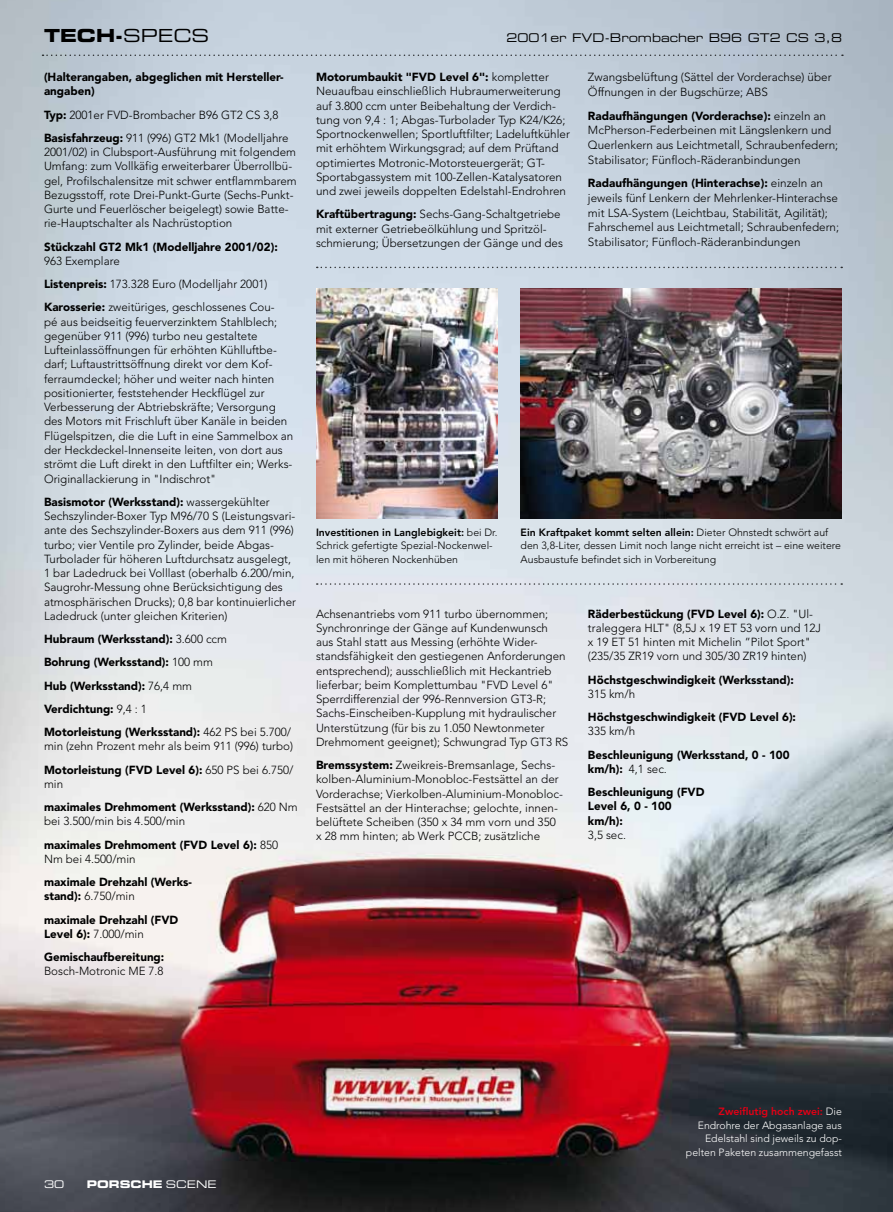
<style>
.page{position:relative;width:893px;height:1212px;background:#fff}
.page>*{position:absolute;margin:0;border:0;box-sizing:border-box;transform-origin:0 0}
.t1{font:18px "Eurostile Bold Extended Two";color:#000}
.t2{font:12px "Eurostile Extended Two";color:#000;scale:.95 1}
.t3{font:12px "Eurostile Bold Extended Two";color:#000}
.t4{font:300 11.7px/14.2px "Avenir";color:#000}
.t5{font:900 11.7px/14.2px "Avenir";color:#000}
.t6{font:300 10.5px/13.5px "Avenir";color:#000}
.t7{font:300 10.5px/13.5px "Avenir";color:#fff;text-align:right}
.t8{font:10.5px "Eurostile Bold Extended Two";color:#fff}
.t9{font:10.5px "Eurostile Extended Two";color:#fff}
.s1{font-weight:900}
.s2{font-weight:300}
.s3{font-family:"Eurostile Extended Two"}
.s4{font-weight:800}
.s5{font-weight:800;color:#e20015}
</style>
<div class="page">
<img style="left:0;top:0;width:893px;height:1212px">
<img style="left:521px;top:288px;width:321px;height:230px">
<img style="left:316px;top:288px;width:181px;height:231px">
<svg style="left:43px;top:55px;width:800px;height:1px"></svg>
<svg style="left:317px;top:267px;width:525px;height:1px"></svg>
<svg style="left:317px;top:583px;width:525px;height:2px"></svg>
<p class="t3" style="left:43px;top:24px;width:150px">YOUNG CLASSICS</p>
<p class="t5" style="left:44px;top:70px;width:241px">(Halterangaben, abgeglichen mit Hersteller&shy;angaben)</p>
<p class="t4" style="left:44px;top:103px;width:246px;line-height:23.2px"><span class="s1">Typ:</span> 2001er FVD-Brombacher B96 GT2 CS 3,8<br><span class="s1">Basisfahrzeug:</span> 911 (996) GT2 Mk1 (Modelljahre</p>
<p class="t4" style="left:44px;top:145px;width:254px">2001/02) in Clubsport-Ausführung mit folgendem Umfang: zum Vollkäfig erweiterbarer Überrollbü&shy;gel, Profilschalensitze mit schwer entflammbarem Bezugsstoff, rote Drei-Punkt-Gurte (Sechs-Punkt-Gurte und Feuerlöscher beigelegt) sowie Batte&shy;rie-Hauptschalter als Nachrüstoption</p>
<p class="t5" style="left:44px;top:239px;width:235px">Stückzahl GT2 Mk1 (Modelljahre 2001/02):</p>
<p class="t4" style="left:44px;top:249px;width:232px;line-height:23.2px">963 Exemplare<br><span class="s1">Listenpreis:</span> 173.328 Euro (Modelljahr 2001)<br><span class="s1">Karosserie:</span> zweitüriges, geschlossenes Cou-</p>
<p class="t4" style="left:44px;top:314px;width:251px">pé aus beidseitig feuerverzinktem Stahlblech; gegenüber 911 (996) turbo neu gestaltete Lufteinlassöffnungen für erhöhten Kühlluftbe&shy;darf; Luftaustrittsöffnung direkt vor dem Kof&shy;ferraumdeckel; höher und weiter nach hinten positionierter, feststehender Heckflügel zur Verbesserung der Abtriebskräfte; Versorgung des Motors mit Frischluft über Kanäle in beiden Flügelspitzen, die die Luft in eine Sammelbox an der Heckdeckel-Innenseite leiten, von dort aus strömt die Luft direkt in den Luftfilter ein; Werks-Originallackierung in "Indischrot"</p>
<p class="t4" style="left:44px;top:495px;width:253px"><span class="s1">Basismotor (Werksstand):</span> wassergekühlter Sechszylinder-Boxer Typ M96/70 S (Leistungsvari&shy;ante des Sechszylinder-Boxers aus dem 911 (996) turbo; vier Ventile pro Zylinder, beide Abgas-Turbolader für höheren Luftdurchsatz ausgelegt, 1 bar Ladedruck bei Volllast (oberhalb 6.200/min, Saugrohr-Messung ohne Berücksichtigung des atmosphärischen Drucks); 0,8 bar kontinuierlicher Ladedruck (unter gleichen Kriterien)</p>
<p class="t5" style="left:44px;top:627px;width:249px;line-height:23.2px">Hubraum (Werksstand): <span class="s2">3.600 ccm<br></span>Bohrung (Werksstand): <span class="s2">100 mm<br></span>Hub (Werksstand): <span class="s2">76,4 mm<br></span>Verdichtung: <span class="s2">9,4 : 1<br></span>Motorleistung (Werksstand): <span class="s2">462 PS bei 5.700/</span></p>
<p class="t4" style="left:44px;top:734px;width:251px;line-height:23.2px">min (zehn Prozent mehr als beim 911 (996) turbo)<br><span class="s1">Motorleistung (FVD Level 6):</span> 650 PS bei 6.750/</p>
<p class="t5" style="left:44px;top:772px;width:255px;line-height:23.2px"><span class="s2">min<br></span>maximales Drehmoment (Werksstand): <span class="s2">620 Nm</span></p>
<p class="t5" style="left:44px;top:809px;width:236px;line-height:23.2px"><span class="s2">bei 3.500/min bis 4.500/min<br></span>maximales Drehmoment (FVD Level 6): <span class="s2">850</span></p>
<p class="t4" style="left:44px;top:851px;width:93px">Nm bei 4.500/min</p>
<p class="t5" style="left:44px;top:875px;width:150px">maximale Drehzahl (Werks&shy;stand): <span class="s2">6.750/min</span></p>
<p class="t5" style="left:44px;top:912px;width:136px">maximale Drehzahl (FVD<br>Level 6): <span class="s2">7.000/min</span></p>
<p class="t5" style="left:44px;top:950px;width:122px">Gemischaufbereitung:</p>
<p class="t4" style="left:44px;top:964px;width:121px">Bosch-Motronic ME 7.8</p>
<h1 class="t1" style="left:44px;top:23px;width:167px">TECH-<span class="s3">SPECS</span></h1>
<p class="t2" style="left:507px;top:29px;width:355px">2001er FVD-Brombacher B96 GT2 CS 3,8</p>
<p class="t4" style="left:588px;top:70px;width:245px;line-height:14.7px">Zwangsbelüftung (Sättel der Vorderachse) über<br>Öffnungen in der Bugschürze; ABS</p>
<p class="t4" style="left:588px;top:108px;width:252px;line-height:14.7px"><span class="s1">Radaufhängungen (Vorderachse):</span> einzeln an McPherson-Federbeinen mit Längslenkern und Querlenkern aus Leichtmetall, Schraubenfedern; Stabilisator; Fünfloch-Räderanbindungen</p>
<p class="t4" style="left:588px;top:176px;width:253px;line-height:14.7px"><span class="s1">Radaufhängungen (Hinterachse):</span> einzeln an jeweils fünf Lenkern der Mehrlenker-Hinterachse mit LSA-System (Leichtbau, Stabilität, Agilität); Fahrschemel aus Leichtmetall; Schraubenfedern; Stabilisator; Fünfloch-Räderanbindungen</p>
<p class="t4" style="left:316px;top:70px;width:255px"><span class="s1">Motorumbaukit "FVD Level 6":</span> kompletter Neuaufbau einschließlich Hubraumerweiterung auf 3.800 ccm unter Beibehaltung der Verdich&shy;tung von 9,4 : 1; Abgas-Turbolader Typ K24/K26; Sportnockenwellen; Sportluftfilter; Ladeluftkühler mit erhöhtem Wirkungsgrad; auf dem Prüftand optimiertes Motronic-Motorsteuergerät; GT-Sportabgassystem mit 100-Zellen-Katalysatoren und zwei jeweils doppelten Edelstahl-Endrohren</p>
<p class="t4" style="left:316px;top:207px;width:248px"><span class="s1">Kraftübertragung:</span> Sechs-Gang-Schaltgetriebe mit externer Getriebeölkühlung und Spritzöl&shy;schmierung; Übersetzungen der Gänge und des</p>
<p class="t6" style="left:316px;top:525px;width:183px"><span class="s4">Investitionen in Langlebigkeit:</span> bei Dr.<br>Schrick gefertigte Spezial-Nockenwel&shy;len mit höheren Nockenhüben</p>
<p class="t6" style="left:521px;top:525px;width:322px"><span class="s4">Ein Kraftpaket kommt selten allein:</span> Dieter Ohnstedt schwört auf den 3,8-Liter, dessen Limit noch lange nicht erreicht ist – eine weitere<br>Ausbaustufe befindet sich in Vorbereitung</p>
<p class="t4" style="left:588px;top:606px;width:235px"><span class="s1">Räderbestückung (FVD Level 6):</span> O.Z. "Ul&shy;traleggera HLT" (8,5J x 19 ET 53 vorn und 12J x 19 ET 51 hinten mit Michelin ”Pilot Sport" (235/35 ZR19 vorn und 305/30 ZR19 hinten)</p>
<p class="t5" style="left:588px;top:672px;width:207px">Höchstgeschwindigkeit (Werksstand):</p>
<p class="t4" style="left:588px;top:687px;width:49px">315 km/h</p>
<p class="t5" style="left:588px;top:710px;width:210px">Höchstgeschwindigkeit (FVD Level 6):</p>
<p class="t4" style="left:588px;top:724px;width:49px">335 km/h</p>
<p class="t5" style="left:588px;top:747px;width:203px">Beschleunigung (Werksstand, 0 - 100 km/h): <span class="s2">4,1 sec.</span></p>
<p class="t5" style="left:588px;top:785px;width:118px">Beschleunigung (FVD<br>Level 6, 0 - 100 km/h):</p>
<p class="t4" style="left:588px;top:827px;width:40px">3,5 sec.</p>
<p class="t4" style="left:316px;top:606px;width:254px">Achsenantriebs vom 911 turbo übernommen; Synchronringe der Gänge auf Kundenwunsch<br>aus Stahl statt aus Messing (erhöhte Wider&shy;standsfähigkeit den gestiegenen Anforderungen entsprechend); ausschließlich mit Heckantrieb lieferbar; beim Komplettumbau "FVD Level 6" Sperrdifferenzial der 996-Rennversion GT3-R; Sachs-Einscheiben-Kupplung mit hydraulischer Unterstützung (für bis zu 1.050 Newtonmeter Drehmoment geeignet); Schwungrad Typ GT3 RS</p>
<p class="t4" style="left:316px;top:758px;width:248px"><span class="s1">Bremssystem:</span> Zweikreis-Bremsanlage, Sechs&shy;kolben-Aluminium-Monobloc-Festsättel an der Vorderachse; Vierkolben-Aluminium-Monobloc-Festsättel an der Hinterachse; gelochte, innen&shy;belüftete Scheiben (350 x 34 mm vorn und 350 x 28 mm hinten; ab Werk PCCB; zusätzliche</p>
<p class="t9" style="left:44px;top:1177px;width:22px">30</p>
<p class="t8" style="left:87px;top:1176px;width:131px">PORSCHE <span class="s3">Scene</span></p>
<p class="t7" style="left:686px;top:1105px;width:157px"><span class="s5">Zweiflutig hoch zwei:</span> Die<br>Endrohre der Abgasanlage aus<br>Edelstahl sind jeweils zu dop&shy;pelten Paketen zusammengefasst</p>
</div>
